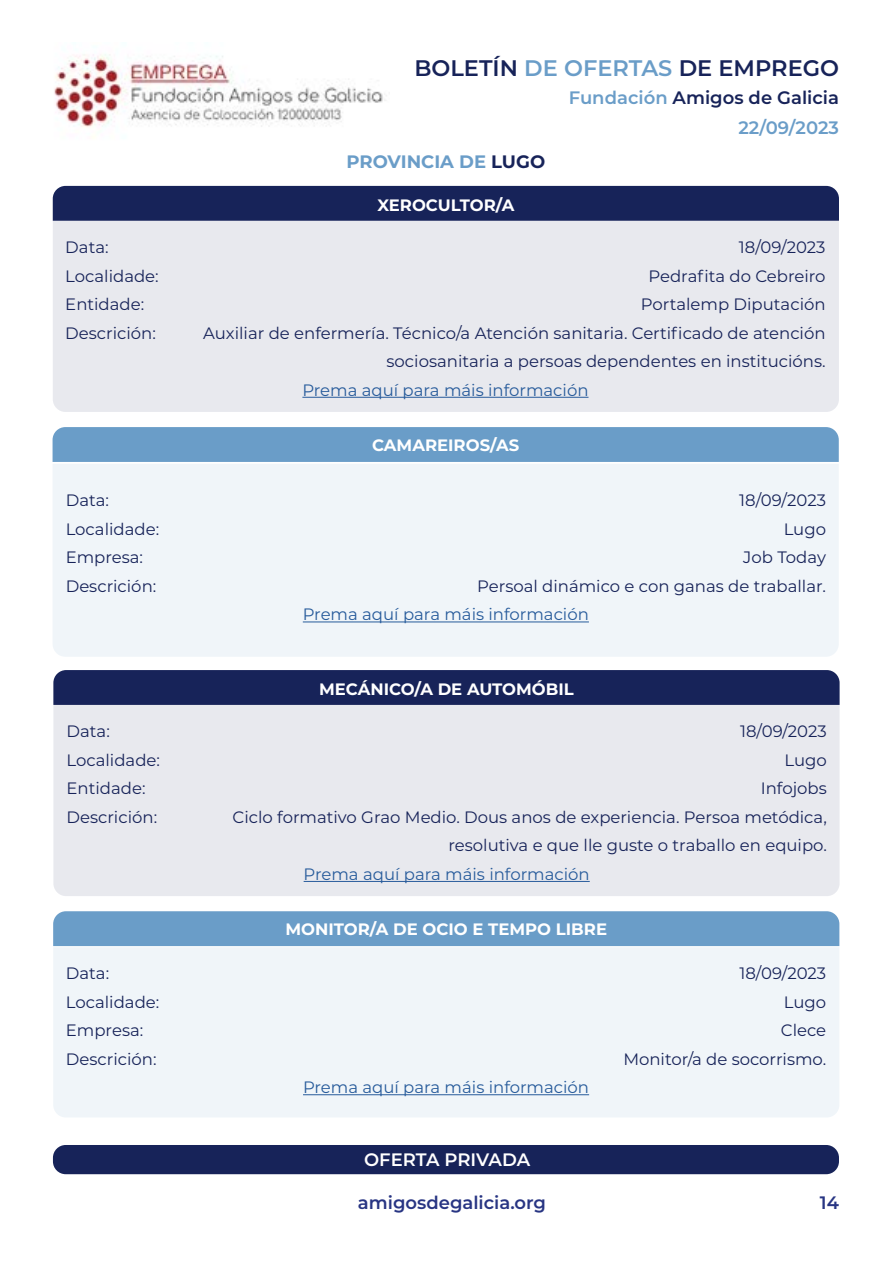
<style>
.page{position:relative;width:893px;height:1263px;background:#fff}
.page>*{position:absolute;margin:0;border:0;box-sizing:border-box;transform-origin:0 0}
.t1{font:600 22.5px "Montserrat";color:#172359}
.t2{font:600 18px "Montserrat";color:#172359}
.t3{font:600 18px "Montserrat";color:#283583}
.t4{font:700 18px "Montserrat";color:#6a9dc8}
.t5{font:600 18px "Montserrat";letter-spacing:-.005em;color:#fff}
.t6{font:600 18px "Montserrat";color:#6a9dc8}
.t7{font:16.5px/28.5px "Montserrat";color:#172359;text-align:right}
.t8{font:16.5px "Montserrat";color:#275b9b}
.t9{font:700 16.5px "Montserrat";color:#fff}
.s1{color:#6a9dc8}
.s2{color:#172359}
</style>
<div class="page">
<img style="left:54px;top:54px;width:333px;height:83px">
<div style="left:53px;top:1145px;width:786px;height:29px;background:#172359;border-radius:13px"></div>
<div style="left:53px;top:221px;width:786px;height:191px;background:#e8e9ee"></div>
<div style="left:53px;top:705px;width:787px;height:191px;background:#e8e9ee"></div>
<div style="left:53px;top:464px;width:786px;height:193px;background:#f0f5f9"></div>
<div style="left:53px;top:947px;width:786px;height:170px;background:#f0f5f9"></div>
<div style="left:53px;top:186px;width:786px;height:35px;background:#172359"></div>
<div style="left:53px;top:670px;width:787px;height:35px;background:#172359"></div>
<div style="left:53px;top:427px;width:786px;height:35px;background:#6a9dc8"></div>
<div style="left:53px;top:911px;width:786px;height:35px;background:#6a9dc8"></div>
<hr style="left:302px;top:397px;width:286px;height:1px;background:#275b9b">
<hr style="left:304px;top:881px;width:286px;height:1px;background:#275b9b">
<hr style="left:303px;top:621px;width:286px;height:1px;background:#275b9b">
<hr style="left:303px;top:1094px;width:286px;height:1px;background:#275b9b">
<h1 class="t1" style="left:414px;top:52px;width:426px">BOLETÍN <span class="s1">DE OFERTAS</span> DE EMPREGO</h1>
<p class="t2" style="left:569px;top:85px;width:272px"><span class="s1">Fundación</span> Amigos de Galicia</p>
<p class="t4" style="left:347px;top:148px;width:200px">PROVINCIA DE <span class="s2">LUGO</span></p>
<p class="t9" style="left:377px;top:193px;width:138px">XEROCULTOR/A</p>
<p class="t6" style="left:738px;top:115px;width:102px">22/09/2023</p>
<p class="t7" style="left:65px;top:232px;width:45px">Data:</p>
<p class="t7" style="left:739px;top:232px;width:88px">18/09/2023</p>
<p class="t7" style="left:65px;top:261px;width:95px">Localidade:</p>
<p class="t7" style="left:648px;top:261px;width:179px">Pedrafita do Cebreiro</p>
<p class="t7" style="left:65px;top:289px;width:80px">Entidade:</p>
<p class="t7" style="left:641px;top:289px;width:186px">Portalemp Diputación</p>
<p class="t7" style="left:65px;top:318px;width:92px">Descrición:</p>
<p class="t7" style="left:203px;top:318px;width:624px">Auxiliar de enfermería. Técnico/a Atención sanitaria. Certificado de atención sociosanitaria a persoas dependentes en institucións.</p>
<p class="t8" style="left:302px;top:378px;width:288px">Prema aquí para máis información</p>
<p class="t9" style="left:372px;top:433px;width:149px">CAMAREIROS/AS</p>
<p class="t7" style="left:66px;top:486px;width:45px">Data:</p>
<p class="t7" style="left:739px;top:486px;width:88px">18/09/2023</p>
<p class="t7" style="left:66px;top:514px;width:95px">Localidade:</p>
<p class="t7" style="left:784px;top:514px;width:44px">Lugo</p>
<p class="t7" style="left:66px;top:543px;width:79px">Empresa:</p>
<p class="t7" style="left:743px;top:543px;width:84px">Job Today</p>
<p class="t7" style="left:66px;top:571px;width:92px">Descrición:</p>
<p class="t7" style="left:477px;top:571px;width:350px">Persoal dinámico e con ganas de traballar.</p>
<p class="t8" style="left:303px;top:603px;width:288px">Prema aquí para máis información</p>
<p class="t9" style="left:319px;top:677px;width:256px">MECÁNICO/A DE AUTOMÓBIL</p>
<p class="t7" style="left:67px;top:716px;width:45px">Data:</p>
<p class="t7" style="left:740px;top:716px;width:88px">18/09/2023</p>
<p class="t7" style="left:67px;top:745px;width:95px">Localidade:</p>
<p class="t7" style="left:784px;top:745px;width:44px">Lugo</p>
<p class="t7" style="left:67px;top:773px;width:80px">Entidade:</p>
<p class="t7" style="left:761px;top:773px;width:68px">Infojobs</p>
<p class="t7" style="left:67px;top:802px;width:92px">Descrición:</p>
<p class="t7" style="left:233px;top:802px;width:596px">Ciclo formativo Grao Medio. Dous anos de experiencia. Persoa metódica, resolutiva e que lle guste o traballo en equipo.</p>
<p class="t8" style="left:304px;top:862px;width:288px">Prema aquí para máis información</p>
<p class="t9" style="left:285px;top:917px;width:323px">MONITOR/A DE OCIO E TEMPO LIBRE</p>
<p class="t7" style="left:66px;top:958px;width:45px">Data:</p>
<p class="t7" style="left:739px;top:958px;width:88px">18/09/2023</p>
<p class="t7" style="left:66px;top:987px;width:95px">Localidade:</p>
<p class="t7" style="left:784px;top:987px;width:44px">Lugo</p>
<p class="t7" style="left:66px;top:1015px;width:79px">Empresa:</p>
<p class="t7" style="left:781px;top:1015px;width:47px">Clece</p>
<p class="t7" style="left:66px;top:1044px;width:92px">Descrición:</p>
<p class="t7" style="left:623px;top:1044px;width:204px">Monitor/a de socorrismo.</p>
<p class="t8" style="left:303px;top:1076px;width:288px">Prema aquí para máis información</p>
<p class="t5" style="left:364px;top:1147px;width:168px">OFERTA PRIVADA</p>
<p class="t3" style="left:358px;top:1190px;width:190px">amigosdegalicia.org</p>
<p class="t3" style="left:820px;top:1190px;width:21px">14</p>
</div>
